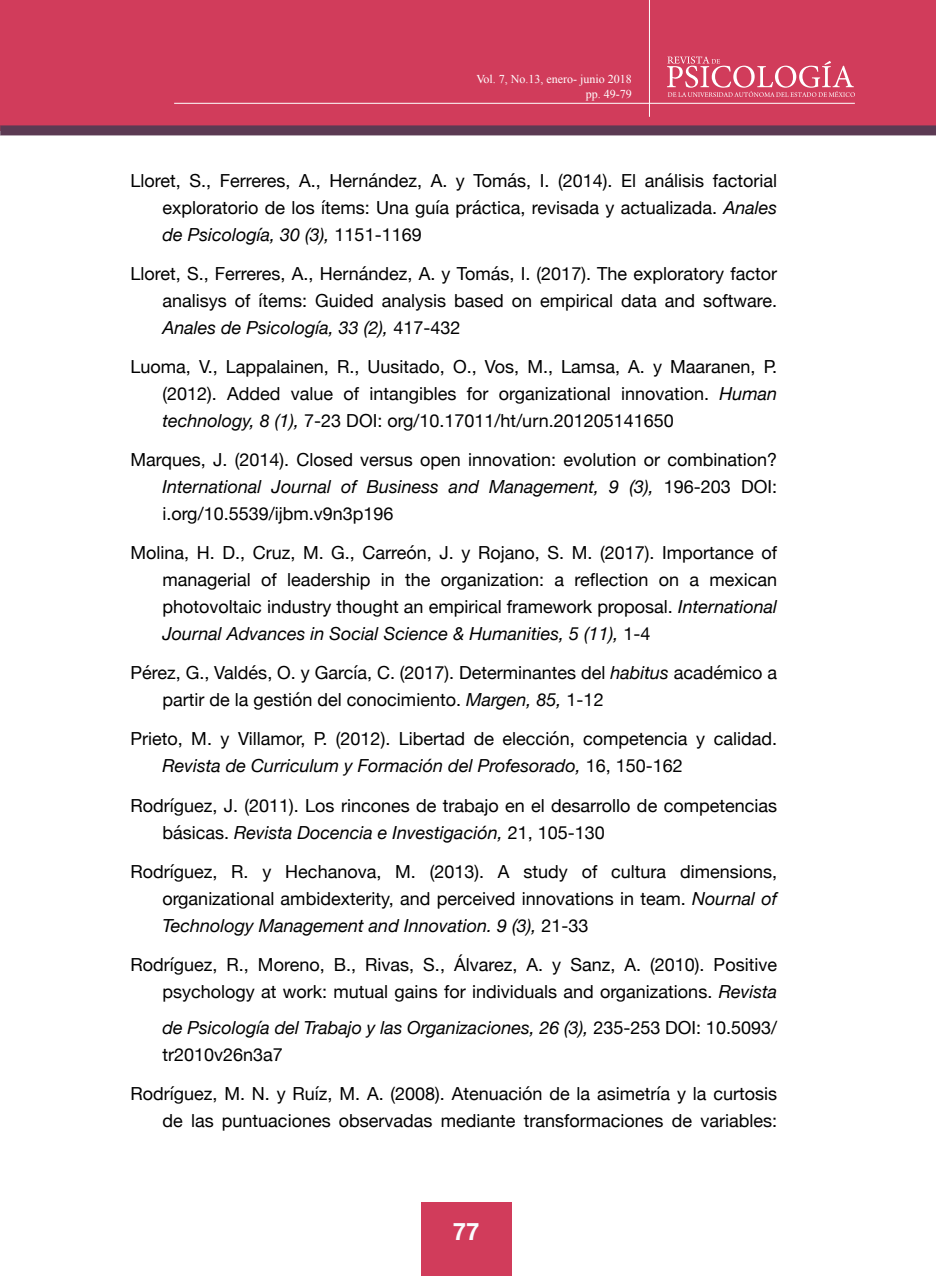
<style>
.page{position:relative;width:936px;height:1276px;background:#fff}
.page>*{position:absolute;margin:0;border:0;box-sizing:border-box;transform-origin:0 0}
.t1{font:700 24px "Helvetica Neue";color:#fafdff}
.t2{font:18px/27px "Helvetica Neue";color:#000;text-align:justify}
.t3{font:italic 18px/27px "Helvetica Neue";color:#000}
.t4{font:12px/14.4px "Times New Roman";color:#fff;text-align:right}
.s1{font-style:italic}
.s2{font-style:normal}
</style>
<div class="page">
<div style="left:0;top:0;width:935px;height:130px;background:#d13c5b"></div>
<div style="left:1px;top:125px;width:934px;height:10px;background:#5c3a53"></div>
<svg style="left:667px;top:56px;width:187px;height:41px"></svg>
<hr style="left:174px;top:103px;width:680px;height:1px;background:#fff">
<hr style="left:649px;top:0;width:1px;height:117px;background:#fff">
<div style="left:421px;top:1202px;width:90px;height:74px;background:#d13c5b"></div>
<p class="t4" style="left:476px;top:72px;width:157px">Vol. 7, No.13, enero- junio 2018 pp. 49-79</p>
<p class="t2" style="left:162px;top:168px;width:616px;text-indent:-32px">Lloret, S., Ferreres, A., Hernández, A. y Tomás, I. (2014). El análisis factorial exploratorio de los ítems: Una guía práctica, revisada y actualizada. <span class="s1">Anales de Psicología, 30 (3),</span> 1151-1169</p>
<p class="t2" style="left:162px;top:261px;width:616px;text-indent:-32px">Lloret, S., Ferreres, A., Hernández, A. y Tomás, I. (2017). The exploratory factor analisys of ítems: Guided analysis based on empirical data and software.<br><span class="s1">Anales de Psicología, 33 (2),</span> 417-432</p>
<p class="t2" style="left:162px;top:354px;width:616px;text-indent:-32px">Luoma, V., Lappalainen, R., Uusitado, O., Vos, M., Lamsa, A. y Maaranen, P. (2012). Added value of intangibles for organizational innovation. <span class="s1">Human technology, 8 (1),</span> 7-23 DOI: org/10.17011/ht/urn.201205141650</p>
<p class="t2" style="left:162px;top:447px;width:616px;text-indent:-32px">Marques, J. (2014). Closed versus open innovation: evolution or combination?<br><span class="s1">International Journal of Business and Management, 9 (3),</span> 196-203 DOI: i.org/10.5539/ijbm.v9n3p196</p>
<p class="t2" style="left:162px;top:540px;width:616px;text-indent:-32px">Molina, H. D., Cruz, M. G., Carreón, J. y Rojano, S. M. (2017). Importance of managerial of leadership in the organization: a reflection on a mexican photovoltaic industry thought an empirical framework proposal. <span class="s1">International Journal Advances in Social Science &amp; Humanities, 5 (11),</span> 1-4</p>
<p class="t2" style="left:162px;top:660px;width:616px;text-indent:-32px">Pérez, G., Valdés, O. y García, C. (2017). Determinantes del <span class="s1">habitus</span> académico a partir de la gestión del conocimiento. <span class="s1">Margen, 85,</span> 1-12</p>
<p class="t2" style="left:162px;top:726px;width:616px;text-indent:-32px">Prieto, M. y Villamor, P. (2012). Libertad de elección, competencia y calidad.<br><span class="s1">Revista de Curriculum y Formación del Profesorado,</span> 16, 150-162</p>
<p class="t2" style="left:162px;top:792px;width:616px;text-indent:-32px">Rodríguez, J. (2011). Los rincones de trabajo en el desarrollo de competencias básicas. <span class="s1">Revista Docencia e Investigación,</span> 21, 105-130</p>
<p class="t2" style="left:162px;top:858px;width:616px;text-indent:-32px">Rodríguez, R. y Hechanova, M. (2013). A study of cultura dimensions, organizational ambidexterity, and perceived innovations in team. <span class="s1">Nournal of Technology Management and Innovation. 9 (3),</span> 21-33</p>
<p class="t2" style="left:130px;top:951px;width:648px;text-align:right">Rodríguez, R., Moreno, B., Rivas, S., Álvarez, A. y Sanz, A. (2010). Positive psychology at work: mutual gains for individuals and organizations. <span class="s1">Revista</span></p>
<p class="t3" style="left:162px;top:1015px;width:616px">de Psicología del Trabajo y las Organizaciones, 26 (3), <span class="s2">235-253 DOI: 10.5093/ tr2010v26n3a7</span></p>
<p class="t2" style="left:130px;top:1081px;width:648px;text-align:right">Rodríguez, M. N. y Ruíz, M. A. (2008). Atenuación de la asimetría y la curtosis de las puntuaciones observadas mediante transformaciones de variables:</p>
<h1 class="t1" style="left:452px;top:1212px;width:28px">77</h1>
</div>
